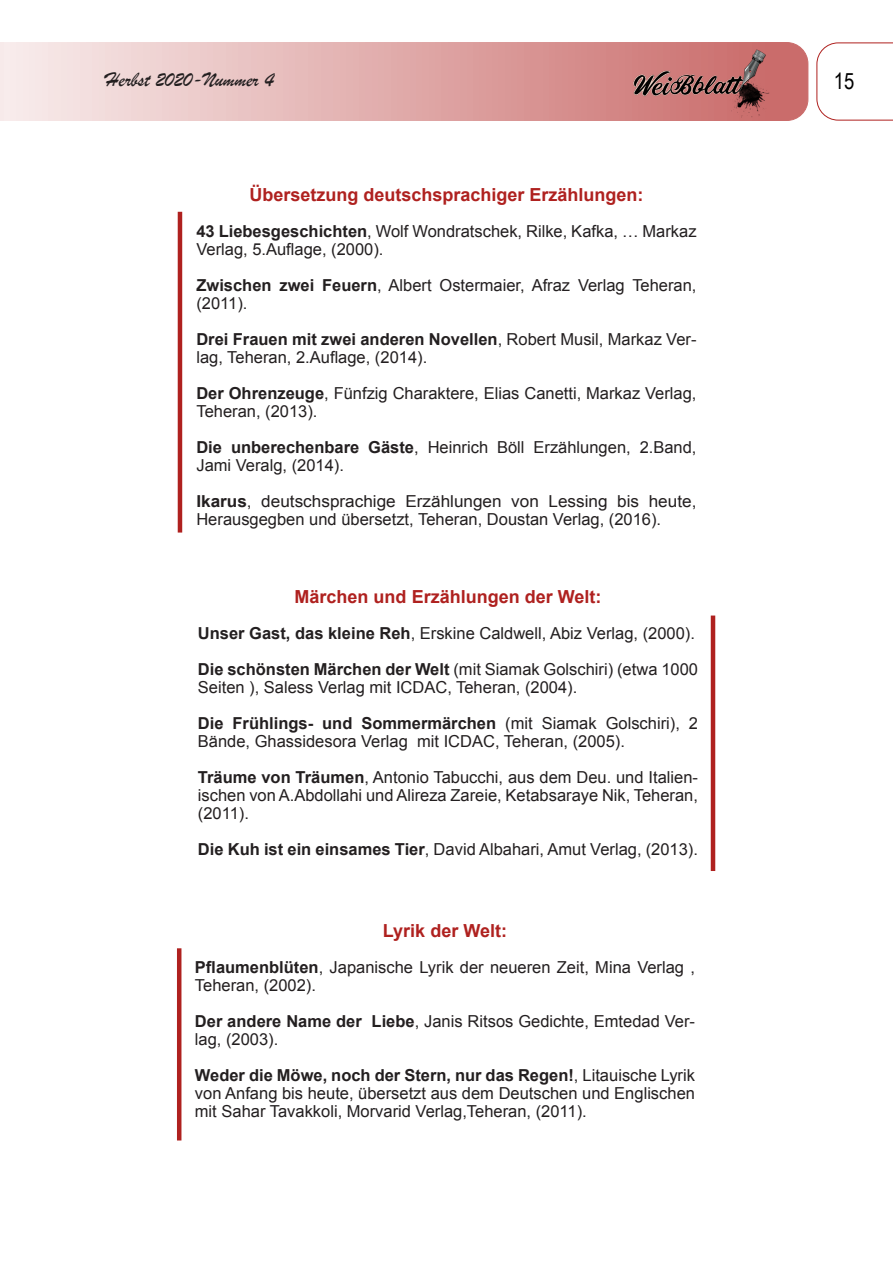
<style>
.page{position:relative;width:893px;height:1263px;background:#fff}
.page>*{position:absolute;margin:0;border:0;box-sizing:border-box;transform-origin:0 0}
.t1{font:22.5px "Arial Narrow";color:#000}
.t2{font:21px "Brush Script";color:#231f20}
.t3{font:700 18px "Arial";color:#af211f}
.t4{font:16.5px/18px "Arial";color:#231f20}
.t5{font:16.5px "Arial";color:#231f20;scale:1.04 1}
.s1{font-weight:700}
</style>
<div class="page">
<svg style="left:0;top:42px;width:808px;height:79px;background:#e3b4b4"></svg>
<img style="left:628px;top:42px;width:144px;height:79px">
<svg style="left:816px;top:43px;width:77px;height:77px"></svg>
<hr style="left:178px;top:212px;width:4px;height:320px;background:#af211f">
<hr style="left:711px;top:615px;width:4px;height:256px;background:#af211f">
<hr style="left:177px;top:948px;width:4px;height:192px;background:#af211f">
<p class="t2" style="left:105px;top:66px;width:170px">Herbst 2020-Nummer 4</p>
<h1 class="t1" style="left:834px;top:65px;width:22px">15</h1>
<p class="t3" style="left:249px;top:182px;width:396px">Übersetzung deutschsprachiger Erzählungen:</p>
<p class="t4" style="left:196px;top:222px;width:502px"><span class="s1">43 Liebesgeschichten</span>, Wolf Wondratschek, Rilke, Kafka, … Markaz<br>Verlag, 5.Auflage, (2000).</p>
<p class="t4" style="left:196px;top:276px;width:502px"><span class="s1">Zwischen zwei Feuern</span>, Albert Ostermaier, Afraz Verlag Teheran, (2011).</p>
<p class="t4" style="left:196px;top:330px;width:502px"><span class="s1">Drei Frauen mit zwei anderen Novellen</span>, Robert Musil, Markaz Ver&shy;lag, Teheran, 2.Auflage, (2014).</p>
<p class="t4" style="left:196px;top:384px;width:502px"><span class="s1">Der Ohrenzeuge</span>, Fünfzig Charaktere, Elias Canetti, Markaz Verlag,<br>Teheran, (2013).</p>
<p class="t4" style="left:196px;top:438px;width:502px"><span class="s1">Die unberechenbare Gäste</span>, Heinrich Böll Erzählungen, 2.Band,<br>Jami Veralg, (2014).</p>
<p class="t5" style="left:196px;top:490px;width:482px"><span class="s1">Ikarus</span>, deutschsprachige Erzählungen von Lessing bis heute,</p>
<p class="t4" style="left:196px;top:510px;width:466px">Herausgegben und übersetzt, Teheran, Doustan Verlag, (2016).</p>
<p class="t3" style="left:295px;top:584px;width:308px">Märchen und Erzählungen der Welt:</p>
<p class="t4" style="left:198px;top:624px;width:499px"><span class="s1">Unser Gast, das kleine Reh</span>, Erskine Caldwell, Abiz Verlag, (2000).</p>
<p class="t4" style="left:198px;top:660px;width:502px"><span class="s1">Die schönsten Märchen der Welt</span> (mit Siamak Golschiri) (etwa 1000<br>Seiten ), Saless Verlag mit ICDAC, Teheran, (2004).</p>
<p class="t4" style="left:198px;top:714px;width:502px"><span class="s1">Die Frühlings- und Sommermärchen</span> (mit Siamak Golschiri), 2<br>Bände, Ghassidesora Verlag mit ICDAC, Teheran, (2005).</p>
<p class="t4" style="left:198px;top:768px;width:502px;text-align:justify"><span class="s1">Träume von Träumen</span>, Antonio Tabucchi, aus dem Deu. und Italien&shy;ischen von A.Abdollahi und Alireza Zareie, Ketabsaraye Nik, Teheran, (2011).</p>
<p class="t4" style="left:198px;top:840px;width:502px"><span class="s1">Die Kuh ist ein einsames Tier</span>, David Albahari, Amut Verlag, (2013).</p>
<p class="t3" style="left:383px;top:918px;width:126px">Lyrik der Welt:</p>
<p class="t4" style="left:195px;top:958px;width:502px"><span class="s1">Pflaumenblüten</span>, Japanische Lyrik der neueren Zeit, Mina Verlag ,<br>Teheran, (2002).</p>
<p class="t4" style="left:195px;top:1012px;width:502px"><span class="s1">Der andere Name der Liebe</span>, Janis Ritsos Gedichte, Emtedad Ver&shy;lag, (2003).</p>
<p class="t4" style="left:195px;top:1066px;width:502px;text-align:justify"><span class="s1">Weder die Möwe, noch der Stern, nur das Regen!</span>, Litauische Lyrik von Anfang bis heute, übersetzt aus dem Deutschen und Englischen mit Sahar Tavakkoli, Morvarid Verlag,Teheran, (2011).</p>
</div>
